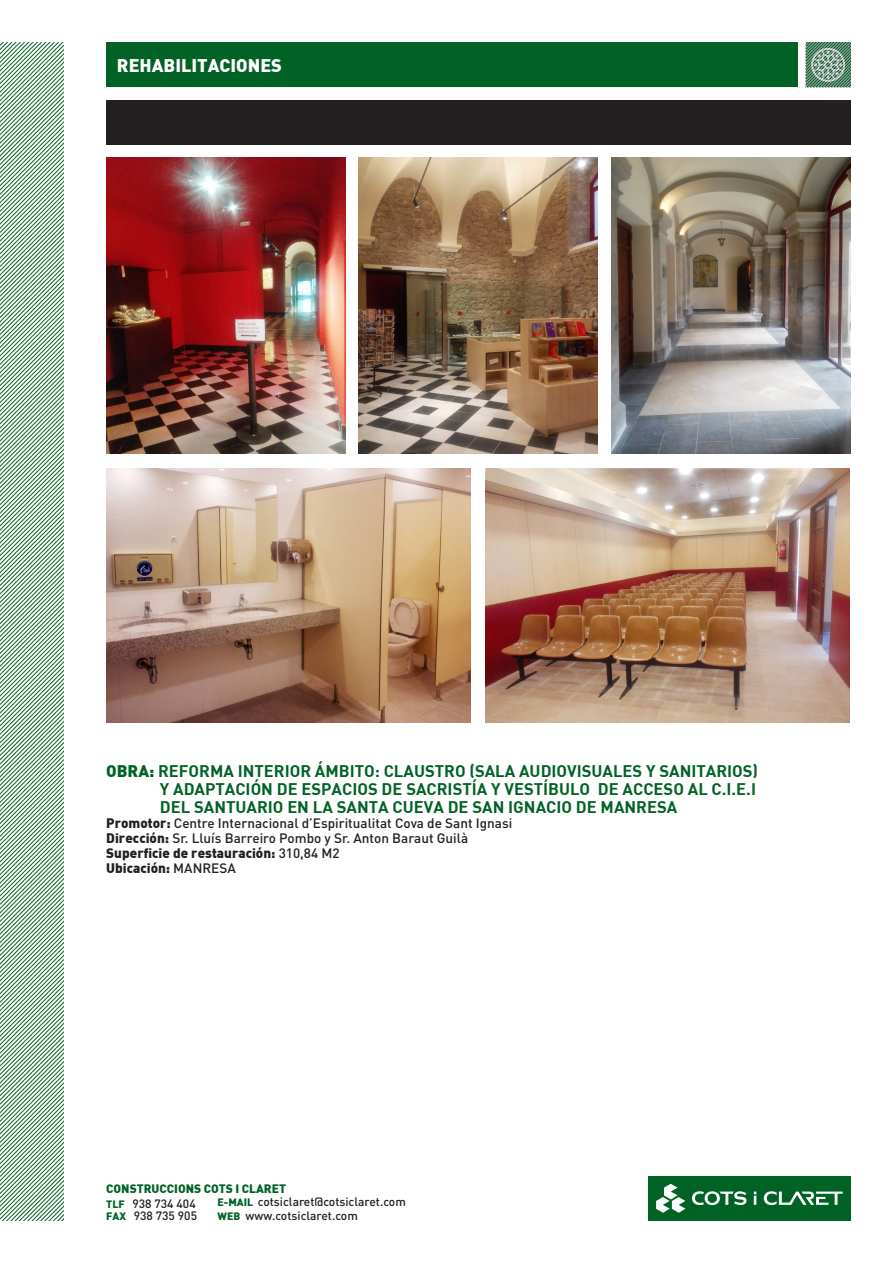
<style>
.page{position:relative;width:893px;height:1263px;background:#fff}
.page>*{position:absolute;margin:0;border:0;box-sizing:border-box;transform-origin:0 0}
.t1{font:900 18px "DIN";color:#fff}
.t2{font:700 16.5px "DIN";color:#006224}
.t3{font:500 13.5px "DIN Pro";color:#231f20}
.t4{font:900 13.5px "DIN";color:#231f20}
.t5{font:500 12px "DIN";color:#231f20}
.t6{font:900 12px "DIN";color:#006224}
.s1{font-weight:900}
.s2{font-family:"DIN";font-weight:900}
.s3{font-family:"DIN Pro";font-weight:500}
.s4{font-weight:900;font-size:10.5px;color:#006224}
</style>
<div class="page">
<div style="left:106px;top:43px;width:691px;height:44px;background:#006224"></div>
<svg style="left:0;top:43px;width:64px;height:1177px"></svg>
<svg style="left:806px;top:43px;width:44px;height:44px;background:#6f967f"></svg>
<div style="left:648px;top:1176px;width:202px;height:44px;background:#006224"></div>
<svg style="left:692px;top:1191px;width:54px;height:14px"></svg>
<svg style="left:764px;top:1191px;width:79px;height:14px"></svg>
<svg style="left:754px;top:1191px;width:2px;height:14px"></svg>
<svg style="left:656px;top:1184px;width:29px;height:29px"></svg>
<img style="left:106px;top:157px;width:239px;height:296px">
<img style="left:359px;top:157px;width:239px;height:296px">
<img style="left:612px;top:157px;width:238px;height:296px">
<img style="left:106px;top:469px;width:364px;height:253px">
<img style="left:485px;top:469px;width:364px;height:253px">
<div style="left:106px;top:100px;width:744px;height:45px;background:#231f20"></div>
<p class="t1" style="left:117px;top:54px;width:167px">REHABILITACIONES</p>
<p class="t2" style="left:106px;top:760px;width:653px"><span class="s1">OBRA:</span> REFORMA INTERIOR ÁMBITO: CLAUSTRO (SALA AUDIOVISUALES Y SANITARIOS)</p>
<p class="t2" style="left:160px;top:778px;width:598px">Y ADAPTACIÓN DE ESPACIOS DE SACRISTÍA Y VESTÍBULO DE ACCESO AL C.I.E.I</p>
<p class="t2" style="left:160px;top:796px;width:519px">DEL SANTUARIO EN LA SANTA CUEVA DE SAN IGNACIO DE MANRESA</p>
<p class="t3" style="left:106px;top:813px;width:408px"><span class="s2">Promotor:</span> Centre Internacional d’Espiritualitat Cova de Sant Ignasi</p>
<p class="t3" style="left:106px;top:828px;width:363px"><span class="s2">Dirección:</span> Sr. Lluís Barreiro Pombo y Sr. Anton Baraut Guilà</p>
<p class="t4" style="left:106px;top:844px;width:235px">Superficie de restauración: <span class="s3">310,84 M2</span></p>
<p class="t4" style="left:106px;top:859px;width:131px">Ubicación: <span class="s3">MANRESA</span></p>
<p class="t6" style="left:106px;top:1180px;width:181px">CONSTRUCCIONS COTS I CLARET</p>
<p class="t5" style="left:106px;top:1196px;width:91px"><span class="s4">TLF</span> 938 734 404</p>
<p class="t5" style="left:106px;top:1208px;width:92px"><span class="s4">FAX</span> 938 735 905</p>
<p class="t5" style="left:218px;top:1194px;width:190px"><span class="s4">E-MAIL</span> cotsiclaret@cotsiclaret.com</p>
<p class="t5" style="left:218px;top:1208px;width:142px"><span class="s4">WEB</span> www.cotsiclaret.com</p>
</div>
